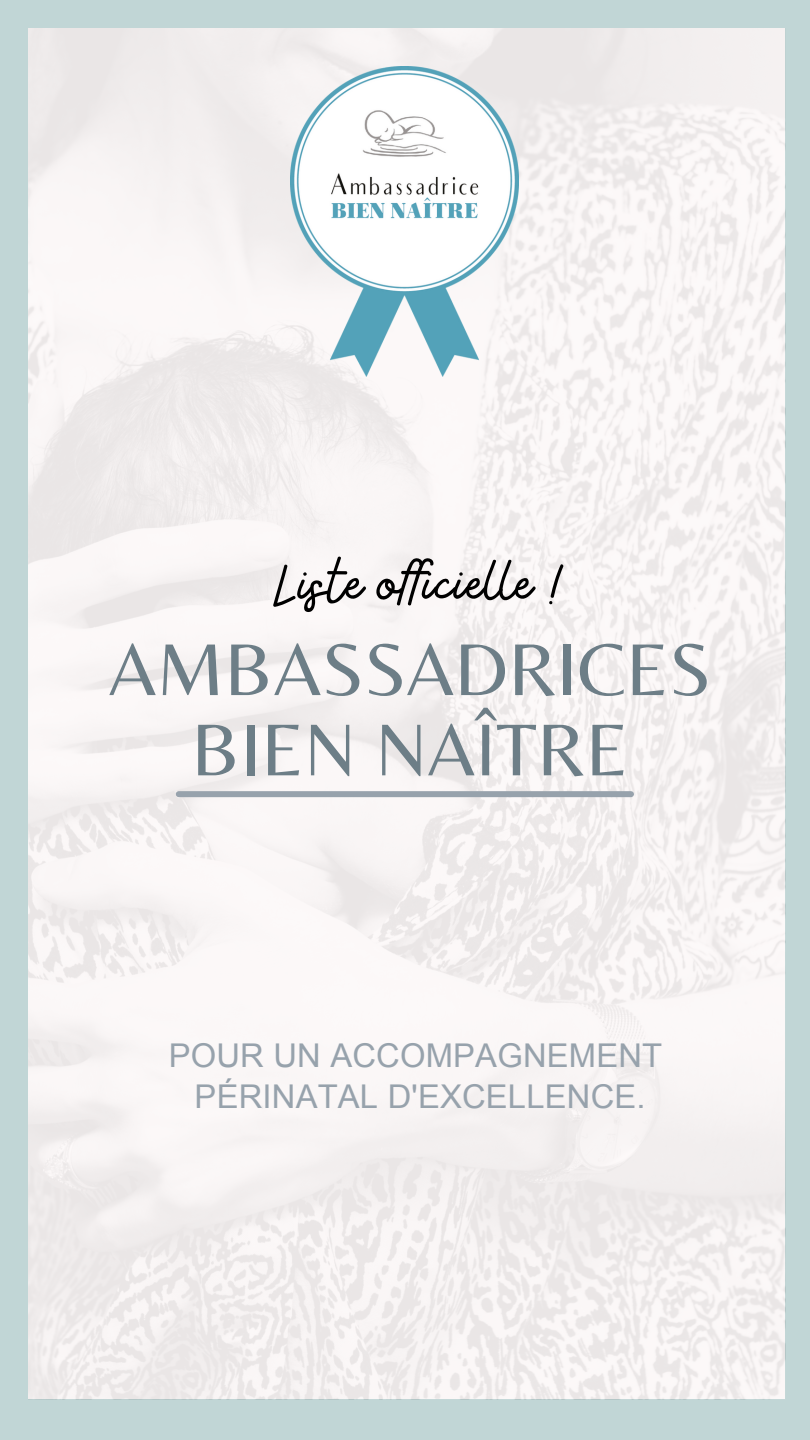
<style>
.page{position:relative;width:810px;height:1440px;background:#c1d6d6}
.page>*{position:absolute;margin:0;border:0;box-sizing:border-box;transform-origin:0 0}
.t1{font:76.3px "Belleza";color:#6d7e87}
.t2{font:64.4px "Bellaboo";color:#000}
.t3{font:32.8px "Arial";letter-spacing:.005em;color:#97a2ac}
</style>
<div class="page">
<img style="left:28px;top:28px;width:757px;height:1371px">
<div style="left:179px;top:791px;width:452px;height:6px;background:#97a2ac"></div>
<img style="left:291px;top:66px;width:228px;height:310px">
<p class="t2" style="left:276px;top:542px;width:292px">Liste of icielle !</p>
<p class="t1" style="left:109px;top:624px;width:604px">AMBASSADRICES</p>
<p class="t1" style="left:191px;top:705px;width:439px">BIEN NAÎTRE</p>
<p class="t3" style="left:169px;top:1037px;width:495px">POUR UN ACCOMPAGNEMENT</p>
<p class="t3" style="left:195px;top:1078px;width:453px">PÉRINATAL D'EXCELLENCE.</p>
</div>
